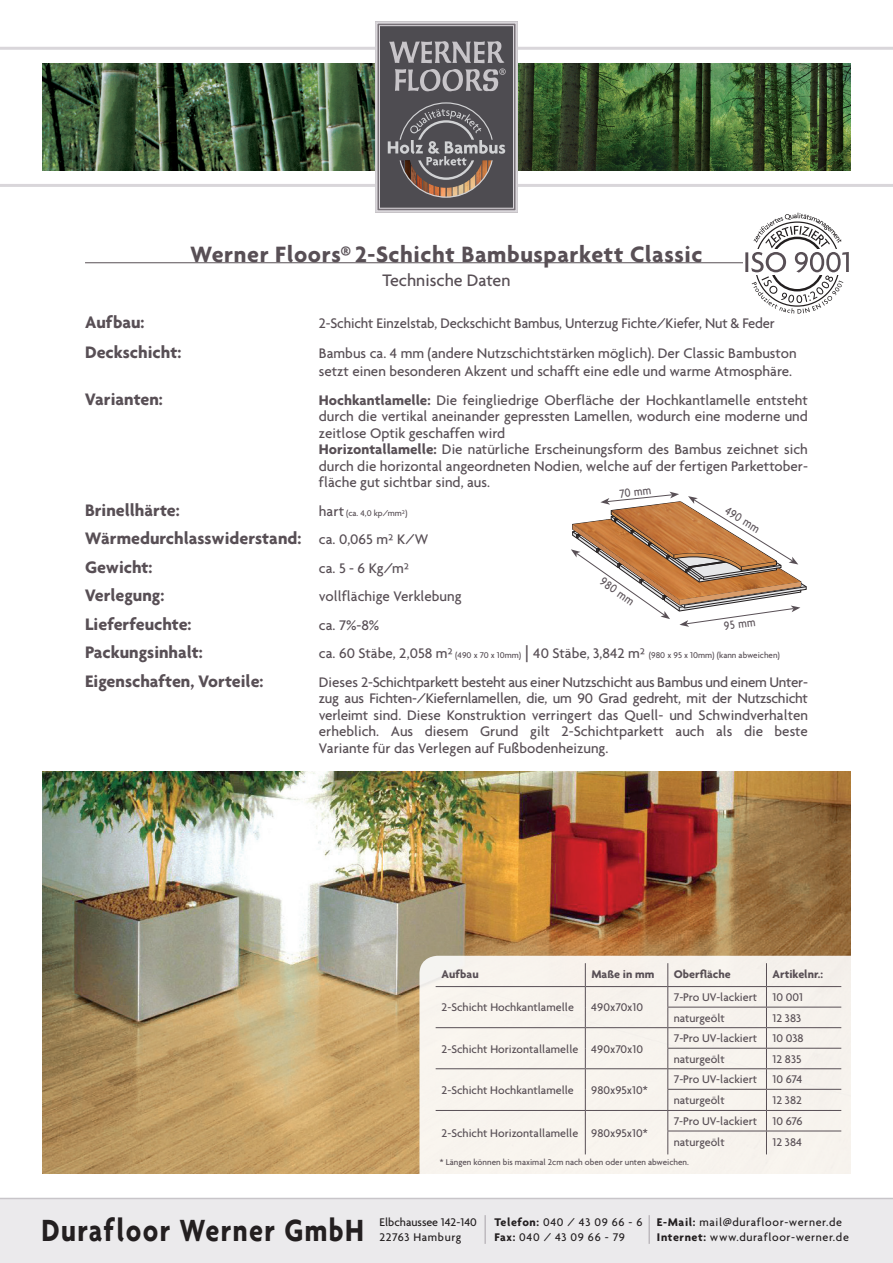
<style>
.page{position:relative;width:893px;height:1263px;background:#fff}
.page>*{position:absolute;margin:0;border:0;box-sizing:border-box;transform-origin:0 0}
.t1{font:700 33.15px "Agenda";letter-spacing:.05em;color:#231f20;scale:.85 1}
.t2{font:700 24px "Agenda";letter-spacing:.025em;color:#584f55}
.t3{font:700 18px/28.5px "Agenda";color:#584f55}
.t4{font:500 18px "Agenda";color:#584f55}
.t5{font:500 15px/16.5px "Agenda";color:#584f55}
.t6{font:500 12.75px "Agenda";color:#584f55;scale:.85 1}
.t7{font:500 12px "Agenda";color:#584f55}
.t8{font:500 12px/15px "Agenda";letter-spacing:.05em;color:#231f20}
.t9{font:700 12px "Agenda";color:#584f55}
.t10{font:500 12px "Agenda";color:#231f20}
.t11{font:500 9px "Agenda";color:#584f55}
.s1{font-weight:700}
.s2{font-size:15px}
.s3{font-weight:500;font-size:15px}
.s4{font-size:18px}
</style>
<div class="page">
<div style="left:0;top:1198px;width:893px;height:65px;background:#ebeaec"></div>
<hr style="left:0;top:1198px;width:893px;height:1px;background:#c8c5c9">
<svg style="left:485px;top:1215px;width:1px;height:29px"></svg>
<svg style="left:649px;top:1215px;width:1px;height:29px"></svg>
<hr style="left:85px;top:262px;width:661px;height:1px;background:#584f55">
<div style="left:743px;top:249px;width:108px;height:26px;background:#fff"></div>
<svg style="left:745px;top:213px;width:104px;height:101px"></svg>
<hr style="left:0;top:47px;width:893px;height:3px;background:#d9d6da">
<hr style="left:0;top:184px;width:893px;height:3px;background:#d9d6da">
<img style="left:518px;top:64px;width:332px;height:106px">
<img style="left:43px;top:64px;width:332px;height:106px">
<svg style="left:375px;top:21px;width:143px;height:192px;background:#6f6b6e"></svg>
<img style="left:43px;top:772px;width:807px;height:402px">
<svg style="left:419px;top:956px;width:449px;height:238px;fill:#f8f4ee"></svg>
<hr style="left:766px;top:986px;width:75px;height:1px;background:#584f55">
<hr style="left:766px;top:1027px;width:75px;height:1px;background:#584f55">
<hr style="left:436px;top:1068px;width:149px;height:1px;background:#584f55">
<hr style="left:585px;top:1068px;width:83px;height:1px;background:#584f55">
<hr style="left:668px;top:1068px;width:98px;height:1px;background:#584f55">
<hr style="left:766px;top:1068px;width:75px;height:1px;background:#584f55">
<hr style="left:667px;top:1089px;width:99px;height:1px;background:#584f55">
<hr style="left:766px;top:1089px;width:75px;height:1px;background:#584f55">
<hr style="left:436px;top:1110px;width:149px;height:1px;background:#584f55">
<hr style="left:585px;top:1110px;width:83px;height:1px;background:#584f55">
<hr style="left:668px;top:1110px;width:98px;height:1px;background:#584f55">
<hr style="left:766px;top:1110px;width:75px;height:1px;background:#584f55">
<svg style="left:585px;top:963px;width:1px;height:191px"></svg>
<hr style="left:667px;top:1130px;width:99px;height:1px;background:#584f55">
<svg style="left:667px;top:963px;width:1px;height:191px"></svg>
<hr style="left:766px;top:1130px;width:75px;height:1px;background:#584f55">
<svg style="left:766px;top:963px;width:1px;height:191px"></svg>
<hr style="left:436px;top:986px;width:149px;height:1px;background:#584f55">
<hr style="left:585px;top:986px;width:83px;height:1px;background:#584f55">
<hr style="left:668px;top:986px;width:98px;height:1px;background:#584f55">
<hr style="left:667px;top:1007px;width:99px;height:1px;background:#584f55">
<hr style="left:766px;top:1007px;width:75px;height:1px;background:#584f55">
<hr style="left:436px;top:1027px;width:149px;height:1px;background:#584f55">
<hr style="left:585px;top:1027px;width:83px;height:1px;background:#584f55">
<hr style="left:668px;top:1027px;width:98px;height:1px;background:#584f55">
<hr style="left:667px;top:1048px;width:99px;height:1px;background:#584f55">
<hr style="left:766px;top:1048px;width:75px;height:1px;background:#584f55">
<svg style="left:571px;top:492px;width:236px;height:135px"></svg>
<img style="left:611px;top:502px;width:165px;height:64px">
<h2 class="t2" style="left:190px;top:240px;width:514px">Werner Floors® 2-Schicht Bambusparkett Classic</h2>
<p class="t4" style="left:382px;top:269px;width:130px">Technische Daten</p>
<p class="t3" style="left:85px;top:308px;width:61px">Aufbau:</p>
<p class="t5" style="left:319px;top:315px;width:457px">2-Schicht Einzelstab, Deckschicht Bambus, Unterzug Fichte/Kiefer, Nut &amp; Feder</p>
<p class="t3" style="left:85px;top:338px;width:98px">Deckschicht:</p>
<p class="t5" style="left:319px;top:344px;width:479px;line-height:18px">Bambus ca. 4 mm (andere Nutzschichtstärken möglich). Der Classic Bambuston setzt einen besonderen Akzent und schafft eine edle und warme Atmosphäre.</p>
<p class="t3" style="left:85px;top:384px;width:79px">Varianten:</p>
<p class="t5" style="left:319px;top:391px;width:490px"><span class="s1">Hochkantlamelle:</span> Die feingliedrige Oberfläche der Hochkantlamelle entsteht durch die vertikal aneinander gepressten Lamellen, wodurch eine moderne und zeitlose Optik geschaffen wird<br><span class="s1">Horizontallamelle:</span> Die natürliche Erscheinungsform des Bambus zeichnet sich durch die horizontal angeordneten Nodien, welche auf der fertigen Parkettober&shy;fläche gut sichtbar sind, aus.</p>
<p class="t3" style="left:85px;top:495px;width:96px">Brinellhärte:</p>
<p class="t11" style="left:319px;top:507px;width:90px"><span class="s2">hart</span> (ca. 4,0 kp/mm²)</p>
<p class="t3" style="left:85px;top:524px;width:345px">Wärmedurchlasswiderstand: <span class="s3">ca. 0,065 m² K/W<br></span>Gewicht:</p>
<p class="t6" style="left:618px;top:486px;width:39px;rotate:-7deg">70 mm</p>
<p class="t6" style="left:730px;top:503px;width:47px;rotate:31deg">490 mm</p>
<p class="t5" style="left:319px;top:559px;width:92px">ca. 5 - 6 Kg/m²</p>
<p class="t6" style="left:606px;top:574px;width:47px;rotate:35deg">980 mm</p>
<p class="t3" style="left:85px;top:581px;width:81px">Verlegung:</p>
<p class="t5" style="left:319px;top:588px;width:144px">vollflächige Verklebung</p>
<p class="t3" style="left:85px;top:609px;width:108px">Lieferfeuchte:</p>
<p class="t5" style="left:319px;top:616px;width:62px">ca. 7%-8%</p>
<p class="t3" style="left:85px;top:638px;width:119px">Packungsinhalt:</p>
<p class="t11" style="left:319px;top:650px;width:463px"><span class="s2">ca. 60 Stäbe, 2,058 m²</span> (490 x 70 x 10mm) <span class="s4">|</span> <span class="s2">40 Stäbe, 3,842 m²</span> (980 x 95 x 10mm) (kann abweichen)</p>
<p class="t3" style="left:85px;top:666px;width:180px">Eigenschaften, Vorteile:</p>
<p class="t5" style="left:319px;top:673px;width:491px;text-align:justify">Dieses 2-Schichtparkett besteht aus einer Nutzschicht aus Bambus und einem Unter&shy;zug aus Fichten-/Kiefernlamellen, die, um 90 Grad gedreht, mit der Nutzschicht verleimt sind. Diese Konstruktion verringert das Quell- und Schwindverhalten erheblich. Aus diesem Grund gilt 2-Schichtparkett auch als die beste Variante für das Verlegen auf Fußbodenheizung.</p>
<p class="t6" style="left:723px;top:618px;width:39px;rotate:-7deg">95 mm</p>
<p class="t9" style="left:442px;top:967px;width:39px">Aufbau</p>
<p class="t9" style="left:591px;top:967px;width:65px">Maße in mm</p>
<p class="t9" style="left:674px;top:967px;width:58px">Oberfläche</p>
<p class="t9" style="left:772px;top:967px;width:52px">Artikelnr.:</p>
<p class="t7" style="left:442px;top:1000px;width:134px">2-Schicht Hochkantlamelle</p>
<p class="t7" style="left:591px;top:1000px;width:53px">490x70x10</p>
<p class="t7" style="left:674px;top:990px;width:85px">7-Pro UV-lackiert</p>
<p class="t7" style="left:772px;top:990px;width:32px">10 001</p>
<p class="t7" style="left:674px;top:1010px;width:52px">naturgeölt</p>
<p class="t7" style="left:772px;top:1010px;width:30px">12 383</p>
<p class="t7" style="left:442px;top:1041px;width:203px">2-Schicht Horizontallamelle 490x70x10</p>
<p class="t7" style="left:442px;top:1083px;width:134px">2-Schicht Hochkantlamelle</p>
<p class="t7" style="left:591px;top:1083px;width:58px">980x95x10*</p>
<p class="t7" style="left:674px;top:1031px;width:85px">7-Pro UV-lackiert</p>
<p class="t7" style="left:772px;top:1031px;width:33px">10 038</p>
<p class="t7" style="left:674px;top:1051px;width:52px">naturgeölt</p>
<p class="t7" style="left:772px;top:1051px;width:31px">12 835</p>
<p class="t7" style="left:674px;top:1072px;width:85px">7-Pro UV-lackiert</p>
<p class="t7" style="left:772px;top:1072px;width:31px">10 674</p>
<p class="t7" style="left:674px;top:1093px;width:52px">naturgeölt</p>
<p class="t7" style="left:772px;top:1093px;width:31px">12 382</p>
<p class="t7" style="left:674px;top:1114px;width:85px">7-Pro UV-lackiert</p>
<p class="t7" style="left:772px;top:1114px;width:32px">10 676</p>
<p class="t7" style="left:674px;top:1134px;width:52px">naturgeölt</p>
<p class="t7" style="left:772px;top:1134px;width:31px">12 384</p>
<p class="t11" style="left:440px;top:1157px;width:251px">* Längen können bis maximal 2cm nach oben oder unten abweichen.</p>
<p class="t7" style="left:442px;top:1125px;width:208px">2-Schicht Horizontallamelle 980x95x10*</p>
<h1 class="t1" style="left:41px;top:1210px;width:381px">Durafloor Werner GmbH</h1>
<p class="t10" style="left:379px;top:1214px;width:99px">Elbchaussee 142-140</p>
<p class="t8" style="left:379px;top:1229px;width:83px">22763 Hamburg</p>
<p class="t8" style="left:494px;top:1214px;width:150px"><span class="s1">Telefon:</span> 040 / 43 09 66 - 6<br><span class="s1">Fax:</span> 040 / 43 09 66 - 79</p>
<p class="t8" style="left:657px;top:1214px;width:193px"><span class="s1">E-Mail:</span> mail@durafloor-werner.de<br><span class="s1">Internet:</span> www.durafloor-werner.de</p>
</div>
